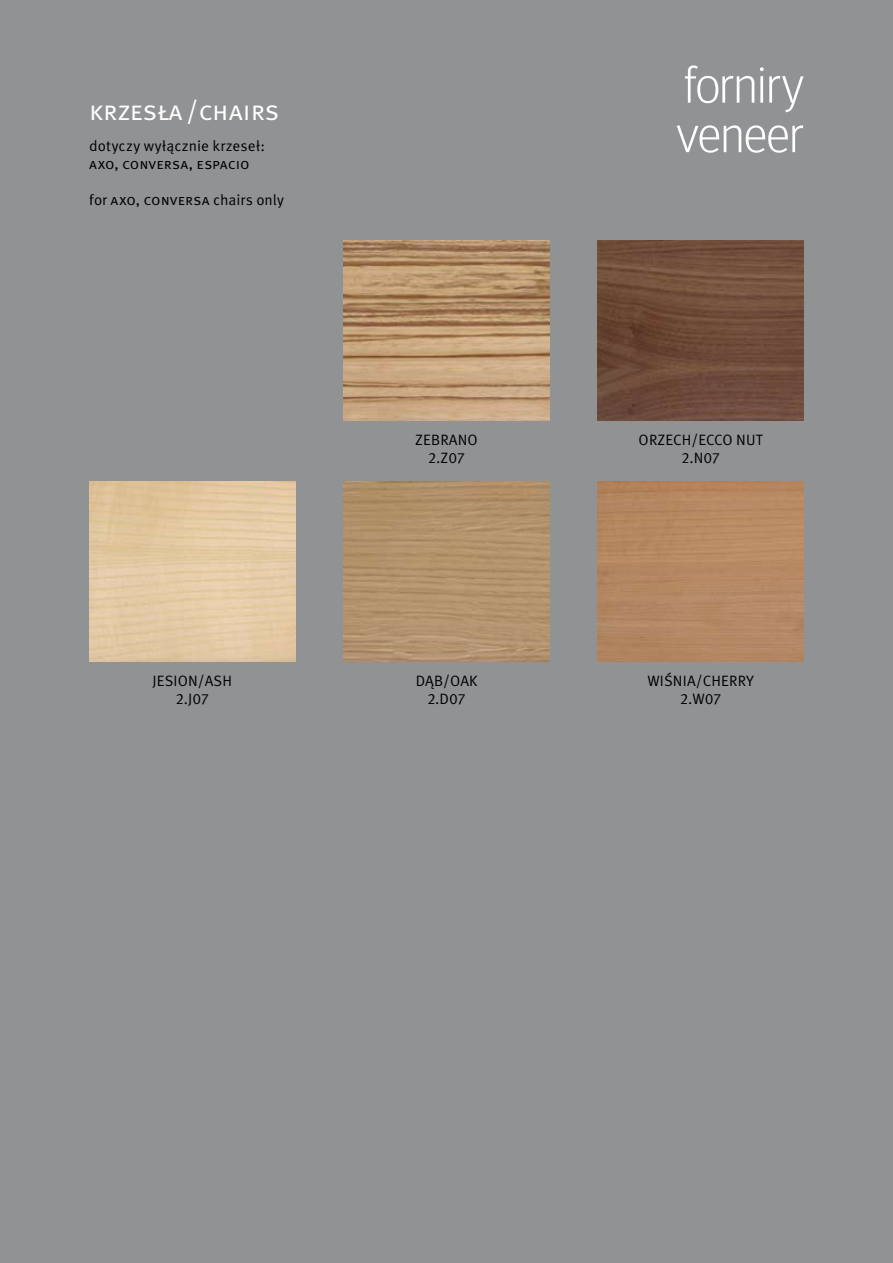
<style>
.page{position:relative;width:893px;height:1263px;background:#909294}
.page>*{position:absolute;margin:0;border:0;box-sizing:border-box;transform-origin:0 0}
.t1{font:300 51px/49.5px "Meta Headline Pl";color:#fff}
.t2{font:27px "Meta Pro";color:#fff}
.t3{font:15px/18px "Meta Pro";letter-spacing:.01em;color:#000;text-align:center}
</style>
<div class="page">
<img style="left:343px;top:241px;width:206px;height:180px">
<img style="left:598px;top:481px;width:206px;height:180px">
<img style="left:89px;top:481px;width:206px;height:180px">
<img style="left:343px;top:481px;width:206px;height:180px">
<h2 class="t2" style="left:89px;top:94px;width:153px">krzesła /chairs</h2>
<p class="t3" style="left:89px;top:137px;width:177px;text-align:left">dotyczy wyłącznie krzeseł:<br>AXO, CONVERSA, ESPACIO</p>
<p class="t3" style="left:89px;top:191px;width:196px">for AXO, CONVERSA chairs only</p>
<p class="t3" style="left:415px;top:431px;width:64px">ZEBRANO<br>2.Z07</p>
<p class="t3" style="left:153px;top:672px;width:81px">jesion/ash<br>2.J07</p>
<p class="t3" style="left:416px;top:672px;width:63px">dąb/oak<br>2.D07</p>
<h1 class="t1" style="left:676px;top:59px;width:129px">forniry veneer</h1>
<p class="t3" style="left:639px;top:431px;width:10px">orze</p>
<p class="t3" style="left:681px;top:431px;width:83px;text-align:left;text-indent:-8px">ch/ecco n ut<br>2.N07</p>
<p class="t3" style="left:647px;top:672px;width:108px">wiśn ia/cherry<br>2.W07</p>
</div>
